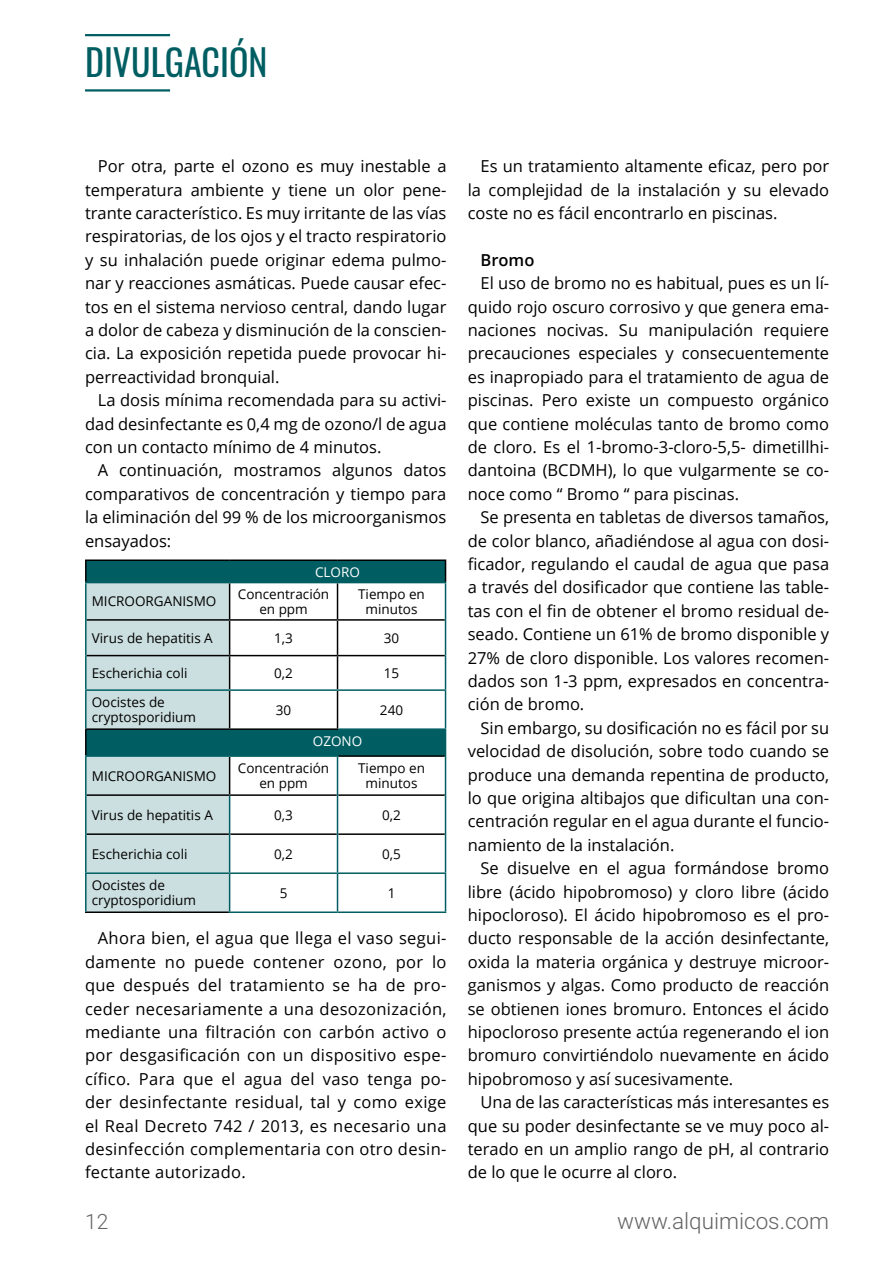
<style>
.page{position:relative;width:893px;height:1263px;background:#fff}
.page>*{position:absolute;margin:0;border:0;box-sizing:border-box;transform-origin:0 0}
.t1{font:36px "Oswald";color:#005e62}
.t2{font:300 22.5px "Roboto";color:#646363}
.t3{font:300 21px "Roboto";color:#646363}
.t4{font:16.5px/23.4px "Open Sans";color:#000;text-align:justify}
.t5{font:600 16.5px "Open Sans";color:#000}
.t6{font:13.5px/15px "Open Sans";color:#000;text-align:center}
.t7{font:13.5px "Open Sans";color:#fff}
</style>
<div class="page">
<hr style="left:85px;top:34px;width:85px;height:2px;background:#005e62">
<hr style="left:85px;top:89px;width:85px;height:3px;background:#005e62">
<svg style="left:87px;top:560px;width:358px;height:195px"></svg>
<svg style="left:87px;top:583px;width:143px;height:328px;background:#bad3d5"></svg>
<hr style="left:85px;top:559px;width:145px;height:2px;background:#000">
<hr style="left:85px;top:561px;width:2px;height:21px;background:#000">
<hr style="left:230px;top:559px;width:107px;height:2px;background:#000">
<hr style="left:338px;top:559px;width:108px;height:2px;background:#000">
<svg style="left:445px;top:561px;width:1px;height:21px"></svg>
<hr style="left:229px;top:583px;width:1px;height:36px;background:#000">
<hr style="left:337px;top:583px;width:1px;height:36px;background:#000">
<hr style="left:87px;top:619px;width:143px;height:2px;background:#000">
<hr style="left:230px;top:619px;width:107px;height:2px;background:#000">
<hr style="left:229px;top:621px;width:1px;height:34px;background:#000">
<hr style="left:338px;top:619px;width:107px;height:2px;background:#000">
<hr style="left:337px;top:621px;width:1px;height:34px;background:#000">
<hr style="left:87px;top:655px;width:143px;height:1px;background:#000">
<hr style="left:230px;top:655px;width:107px;height:1px;background:#000">
<hr style="left:229px;top:656px;width:1px;height:33px;background:#000">
<hr style="left:338px;top:655px;width:107px;height:1px;background:#000">
<hr style="left:337px;top:656px;width:1px;height:33px;background:#000">
<hr style="left:229px;top:691px;width:1px;height:37px;background:#000">
<hr style="left:337px;top:691px;width:1px;height:37px;background:#000">
<hr style="left:85px;top:728px;width:145px;height:2px;background:#000">
<hr style="left:85px;top:730px;width:2px;height:25px;background:#000">
<hr style="left:230px;top:728px;width:108px;height:2px;background:#000">
<hr style="left:229px;top:757px;width:1px;height:37px;background:#000">
<hr style="left:338px;top:755px;width:107px;height:2px;background:#000">
<hr style="left:87px;top:794px;width:143px;height:2px;background:#000">
<hr style="left:230px;top:794px;width:107px;height:2px;background:#000">
<hr style="left:338px;top:794px;width:107px;height:2px;background:#000">
<hr style="left:87px;top:833px;width:142px;height:2px;background:#000">
<hr style="left:230px;top:833px;width:107px;height:2px;background:#000">
<hr style="left:338px;top:833px;width:107px;height:2px;background:#000">
<hr style="left:85px;top:911px;width:144px;height:2px;background:#000">
<hr style="left:85px;top:582px;width:145px;height:1px;background:#005e62">
<hr style="left:85px;top:583px;width:2px;height:37px;background:#005e62">
<hr style="left:230px;top:582px;width:107px;height:1px;background:#005e62">
<hr style="left:338px;top:582px;width:108px;height:1px;background:#005e62">
<hr style="left:445px;top:583px;width:1px;height:37px;background:#005e62">
<hr style="left:85px;top:620px;width:2px;height:36px;background:#005e62">
<hr style="left:445px;top:620px;width:1px;height:36px;background:#005e62">
<hr style="left:85px;top:656px;width:2px;height:33px;background:#005e62">
<hr style="left:445px;top:656px;width:1px;height:33px;background:#005e62">
<hr style="left:85px;top:689px;width:145px;height:2px;background:#005e62">
<hr style="left:85px;top:691px;width:2px;height:37px;background:#005e62">
<hr style="left:230px;top:689px;width:107px;height:2px;background:#005e62">
<hr style="left:338px;top:689px;width:108px;height:2px;background:#005e62">
<hr style="left:445px;top:691px;width:1px;height:37px;background:#005e62">
<hr style="left:338px;top:728px;width:108px;height:2px;background:#005e62">
<svg style="left:445px;top:730px;width:1px;height:26px"></svg>
<hr style="left:85px;top:755px;width:145px;height:2px;background:#005e62">
<hr style="left:85px;top:757px;width:2px;height:38px;background:#005e62">
<hr style="left:230px;top:755px;width:108px;height:2px;background:#005e62">
<hr style="left:337px;top:757px;width:1px;height:38px;background:#005e62">
<hr style="left:445px;top:756px;width:1px;height:39px;background:#005e62">
<hr style="left:85px;top:795px;width:2px;height:39px;background:#005e62">
<hr style="left:229px;top:796px;width:1px;height:38px;background:#005e62">
<hr style="left:337px;top:795px;width:1px;height:39px;background:#005e62">
<hr style="left:445px;top:795px;width:1px;height:39px;background:#005e62">
<hr style="left:85px;top:834px;width:2px;height:38px;background:#005e62">
<hr style="left:229px;top:834px;width:1px;height:38px;background:#005e62">
<hr style="left:337px;top:834px;width:1px;height:38px;background:#005e62">
<hr style="left:445px;top:834px;width:1px;height:38px;background:#005e62">
<hr style="left:85px;top:872px;width:145px;height:2px;background:#005e62">
<hr style="left:85px;top:874px;width:2px;height:37px;background:#005e62">
<hr style="left:230px;top:872px;width:107px;height:2px;background:#005e62">
<hr style="left:229px;top:874px;width:1px;height:37px;background:#005e62">
<hr style="left:338px;top:872px;width:108px;height:2px;background:#005e62">
<hr style="left:337px;top:874px;width:1px;height:37px;background:#005e62">
<hr style="left:445px;top:874px;width:1px;height:37px;background:#005e62">
<hr style="left:229px;top:911px;width:108px;height:2px;background:#005e62">
<hr style="left:338px;top:911px;width:108px;height:2px;background:#005e62">
<h1 class="t1" style="left:85px;top:30px;width:184px">DIVULGACIÓN</h1>
<p class="t4" style="left:85px;top:154px;width:363px;text-indent:13px">Por otra, parte el ozono es muy inestable a temperatura ambiente y tiene un olor pene&shy;trante característico. Es muy irritante de las vías respiratorias, de los ojos y el tracto respiratorio y su inhalación puede originar edema pulmo&shy;nar y reacciones asmáticas. Puede causar efec&shy;tos en el sistema nervioso central, dando lugar a dolor de cabeza y disminución de la conscien&shy;cia. La exposición repetida puede provocar hi&shy;perreactividad bronquial.</p>
<p class="t4" style="left:85px;top:388px;width:363px;text-indent:13px">La dosis mínima recomendada para su activi&shy;dad desinfectante es 0,4 mg de ozono/l de agua con un contacto mínimo de 4 minutos.</p>
<p class="t4" style="left:85px;top:458px;width:363px;text-indent:13px">A continuación, mostramos algunos datos comparativos de concentración y tiempo para la eliminación del 99 % de los microorganismos ensayados:</p>
<p class="t7" style="left:315px;top:562px;width:46px">CLORO</p>
<p class="t6" style="left:92px;top:594px;width:126px">MICROORGANISMO</p>
<p class="t6" style="left:238px;top:586px;width:93px">Concentración en ppm</p>
<p class="t6" style="left:358px;top:586px;width:68px">Tiempo en minutos</p>
<p class="t6" style="left:92px;top:630px;width:123px">Virus de hepatitis A</p>
<p class="t6" style="left:274px;top:630px;width:20px">1,3</p>
<p class="t6" style="left:384px;top:630px;width:17px">30</p>
<p class="t6" style="left:92px;top:665px;width:97px">Escherichia coli</p>
<p class="t6" style="left:274px;top:665px;width:20px">0,2</p>
<p class="t6" style="left:384px;top:665px;width:17px">15</p>
<p class="t6" style="left:92px;top:694px;width:106px;text-align:left">Oocistes de cryptosporidium</p>
<p class="t6" style="left:276px;top:702px;width:17px">30</p>
<p class="t6" style="left:380px;top:702px;width:25px">240</p>
<p class="t7" style="left:313px;top:731px;width:51px">OZONO</p>
<p class="t6" style="left:92px;top:768px;width:126px">MICROORGANISMO</p>
<p class="t6" style="left:238px;top:760px;width:93px">Concentración en ppm</p>
<p class="t6" style="left:358px;top:760px;width:68px">Tiempo en minutos</p>
<p class="t6" style="left:92px;top:807px;width:123px">Virus de hepatitis A</p>
<p class="t6" style="left:274px;top:807px;width:20px">0,3</p>
<p class="t6" style="left:382px;top:807px;width:20px">0,2</p>
<p class="t6" style="left:92px;top:846px;width:97px">Escherichia coli</p>
<p class="t6" style="left:274px;top:846px;width:20px">0,2</p>
<p class="t6" style="left:382px;top:846px;width:20px">0,5</p>
<p class="t6" style="left:92px;top:878px;width:106px;text-align:left">Oocistes de cryptosporidium</p>
<p class="t6" style="left:280px;top:885px;width:9px">5</p>
<p class="t6" style="left:388px;top:885px;width:9px">1</p>
<p class="t4" style="left:85px;top:926px;width:363px;text-indent:13px">Ahora bien, el agua que llega el vaso segui&shy;damente no puede contener ozono, por lo que después del tratamiento se ha de pro&shy;ceder necesariamente a una desozonización, mediante una filtración con carbón activo o por desgasificación con un dispositivo espe&shy;cífico. Para que el agua del vaso tenga po&shy;der desinfectante residual, tal y como exige el Real Decreto 742 / 2013, es necesario una desinfección complementaria con otro desin&shy;fectante autorizado.</p>
<p class="t4" style="left:468px;top:154px;width:363px;text-indent:13px">Es un tratamiento altamente eficaz, pero por la complejidad de la instalación y su elevado coste no es fácil encontrarlo en piscinas.</p>
<p class="t5" style="left:480px;top:248px;width:55px">Bromo</p>
<p class="t4" style="left:468px;top:271px;width:363px;text-indent:13px">El uso de bromo no es habitual, pues es un lí&shy;quido rojo oscuro corrosivo y que genera ema&shy;naciones nocivas. Su manipulación requiere precauciones especiales y consecuentemente es inapropiado para el tratamiento de agua de piscinas. Pero existe un compuesto orgánico que contiene moléculas tanto de bromo como de cloro. Es el 1-bromo-3-cloro-5,5- dimetillhi&shy;dantoina (BCDMH), lo que vulgarmente se co&shy;noce como “ Bromo “ para piscinas.</p>
<p class="t4" style="left:468px;top:505px;width:363px;text-indent:13px">Se presenta en tabletas de diversos tamaños, de color blanco, añadiéndose al agua con dosi&shy;ficador, regulando el caudal de agua que pasa a través del dosificador que contiene las table&shy;tas con el fin de obtener el bromo residual de&shy;seado. Contiene un 61% de bromo disponible y 27% de cloro disponible. Los valores recomen&shy;dados son 1-3 ppm, expresados en concentra&shy;ción de bromo.</p>
<p class="t4" style="left:468px;top:716px;width:363px;text-indent:13px">Sin embargo, su dosificación no es fácil por su velocidad de disolución, sobre todo cuando se produce una demanda repentina de producto, lo que origina altibajos que dificultan una con&shy;centración regular en el agua durante el funcio&shy;namiento de la instalación.</p>
<p class="t4" style="left:468px;top:856px;width:363px;text-indent:13px">Se disuelve en el agua formándose bromo libre (ácido hipobromoso) y cloro libre (ácido hipocloroso). El ácido hipobromoso es el pro&shy;ducto responsable de la acción desinfectante, oxida la materia orgánica y destruye microor&shy;ganismos y algas. Como producto de reacción se obtienen iones bromuro. Entonces el ácido hipocloroso presente actúa regenerando el ion bromuro convirtiéndolo nuevamente en ácido hipobromoso y así sucesivamente.</p>
<p class="t4" style="left:468px;top:1090px;width:363px;text-indent:13px">Una de las características más interesantes es que su poder desinfectante se ve muy poco al&shy;terado en un amplio rango de pH, al contrario de lo que le ocurre al cloro.</p>
<p class="t3" style="left:85px;top:1207px;width:25px">12</p>
<h2 class="t2" style="left:617px;top:1205px;width:213px">www.alquimicos.com</h2>
</div>
